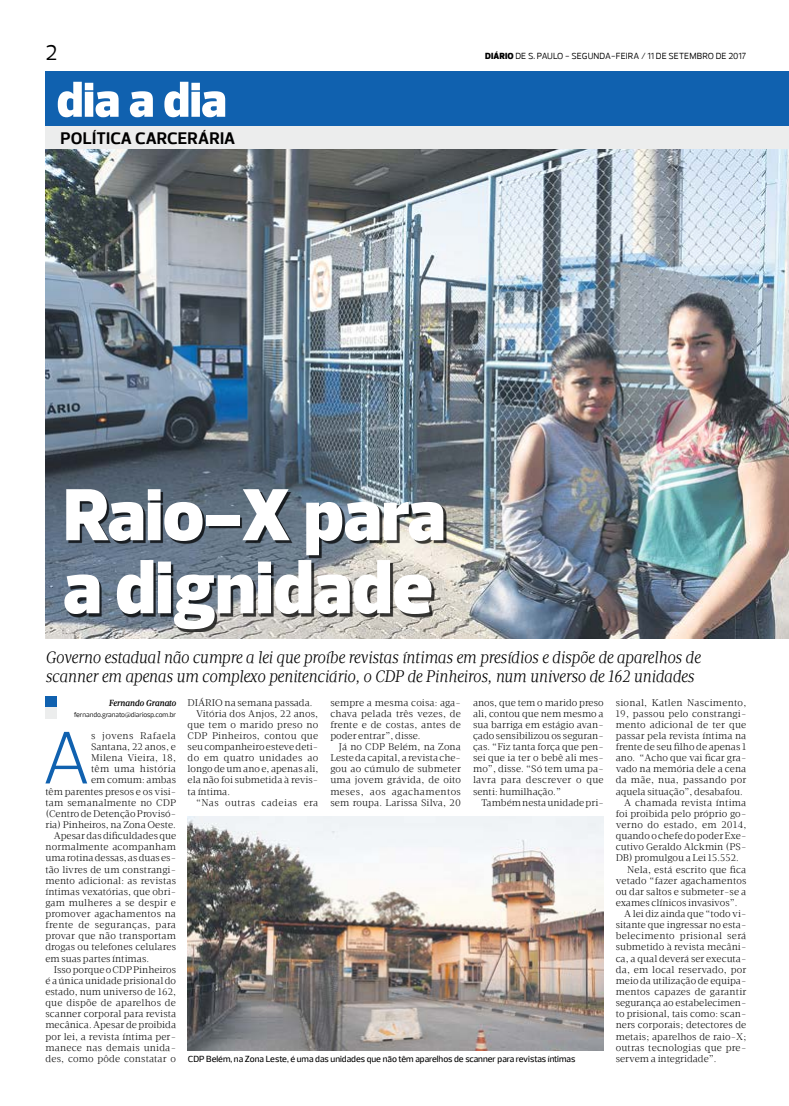
<style>
.page{position:relative;width:789px;height:1106px;background:#fff}
.page>*{position:absolute;margin:0;border:0;box-sizing:border-box;transform-origin:0 0}
.t1{font:900 76px "Prelo";color:#fff}
.t2{font:300 75.3px "Prelo";color:#1061af}
.t3{font:900 75px "Prelo";color:#fff}
.t4{font:900 50px "Prelo";color:#fff}
.t5{font:22px "Prelo";color:#000}
.t6{font:italic 300 17px/19px "Velino Ultra";letter-spacing:-.005em;color:#000}
.t7{font:700 17px "Prelo";color:#000}
.t8{font:300 9.8px/11.1px "Velino Text";letter-spacing:.005em;color:#000;text-align:justify}
.t9{font:300 9.8px "Velino Text";letter-spacing:.025em;color:#000}
.t10{font:300 9.8px "Velino Text";letter-spacing:.03em;color:#000}
.t11{font:300 9.8px "Velino Text";letter-spacing:.04em;color:#000}
.t12{font:300 9.8px "Velino Text";letter-spacing:.045em;color:#000}
.t13{font:500 9px "Prelo";color:#000}
.t14{font:9px "Prelo";color:#000}
.t15{font:italic 500 9px "Velino Ultra";letter-spacing:-.005em;color:#000}
.t16{font:7px "Prelo";color:#000}
.s1{font-weight:900}
</style>
<div class="page">
<img style="left:45px;top:149px;width:743px;height:489px">
<div style="left:45px;top:71px;width:743px;height:56px;background:#1061af"></div>
<div style="left:45px;top:127px;width:743px;height:22px;background:#eceded"></div>
<div style="left:45px;top:696px;width:12px;height:11px;background:#1061af"></div>
<div style="left:45px;top:707px;width:12px;height:11px;background:#eceded"></div>
<div style="left:67px;top:492px;width:379px;height:140px;background:#000;opacity:.75"></div>
<img style="left:188px;top:817px;width:415px;height:233px">
<h3 class="t5" style="left:45px;top:39px;width:14px">2</h3>
<p class="t14" style="left:485px;top:50px;width:262px"><span class="s1">DIÁRIO</span> DE S. PAULO - segunda-feira / 11 DE Setembro DE 2017</p>
<h3 class="t4" style="left:57px;top:69px;width:171px">dia a dia</h3>
<h3 class="t7" style="left:60px;top:127px;width:176px">POLÍTICA CARCERÁRIA</h3>
<h3 class="t3" style="left:63px;top:469px;width:383px">Raio-X para</h3>
<h1 class="t1" style="left:63px;top:541px;width:370px">a dignidade</h1>
<h3 class="t6" style="left:45px;top:648px;width:656px">Governo estadual não cumpre a lei que proíbe revistas íntimas em presídios e dispõe de aparelhos de scanner em apenas um complexo penitenciário, o CDP de Pinheiros, num universo de 162 unidades</h3>
<p class="t15" style="left:109px;top:697px;width:69px">Fernando Granato</p>
<p class="t16" style="left:74px;top:710px;width:103px">fernando.granato@diariosp.com.br</p>
<h2 class="t2" style="left:42px;top:712px;width:50px">A</h2>
<p class="t12" style="left:91px;top:729px;width:86px">s jovens Rafaela</p>
<p class="t8" style="left:91px;top:741px;width:86px">Santana, 22 anos, e</p>
<p class="t8" style="left:91px;top:752px;width:86px">Milena Vieira, 18,</p>
<p class="t9" style="left:91px;top:763px;width:86px">têm uma história</p>
<p class="t8" style="left:91px;top:774px;width:86px">em comum: ambas</p>
<p class="t8" style="left:45px;top:785px;width:132px">têm parentes presos e os visi-</p>
<p class="t8" style="left:45px;top:797px;width:132px">tam semanalmente no CDP</p>
<p class="t8" style="left:45px;top:808px;width:132px">(Centro de Detenção Provisó-</p>
<p class="t8" style="left:45px;top:819px;width:132px">ria) Pinheiros, na Zona Oeste.</p>
<p class="t8" style="left:54px;top:830px;width:124px">Apesar das dificuldades que</p>
<p class="t8" style="left:45px;top:841px;width:132px">normalmente acompanham</p>
<p class="t8" style="left:45px;top:852px;width:132px">uma rotina dessas, as duas es-</p>
<p class="t8" style="left:45px;top:863px;width:132px">tão livres de um constrangi-</p>
<p class="t8" style="left:45px;top:874px;width:132px">mento adicional: as revistas</p>
<p class="t8" style="left:45px;top:886px;width:132px">íntimas vexatórias, que obri-</p>
<p class="t8" style="left:45px;top:897px;width:132px">gam mulheres a se despir e</p>
<p class="t8" style="left:45px;top:908px;width:132px">promover agachamentos na</p>
<p class="t9" style="left:45px;top:919px;width:132px">frente de seguranças, para</p>
<p class="t8" style="left:45px;top:930px;width:132px">provar que não transportam</p>
<p class="t8" style="left:45px;top:941px;width:132px">drogas ou telefones celulares</p>
<p class="t8" style="left:45px;top:952px;width:105px">em suas partes íntimas.</p>
<p class="t8" style="left:54px;top:964px;width:124px">Isso porque o CDP Pinheiros</p>
<p class="t8" style="left:45px;top:975px;width:132px">é a única unidade prisional do</p>
<p class="t8" style="left:45px;top:986px;width:132px">estado, num universo de 162,</p>
<p class="t8" style="left:45px;top:997px;width:132px">que dispõe de aparelhos de</p>
<p class="t8" style="left:45px;top:1008px;width:132px">scanner corporal para revista</p>
<p class="t8" style="left:45px;top:1019px;width:132px">mecânica. Apesar de proibida</p>
<p class="t8" style="left:45px;top:1030px;width:132px">por lei, a revista íntima per-</p>
<p class="t8" style="left:45px;top:1041px;width:132px">manece nas demais unida-</p>
<p class="t8" style="left:45px;top:1053px;width:132px">des, como pôde constatar o</p>
<p class="t8" style="left:187px;top:696px;width:126px">DIÁRIO na semana passada.</p>
<p class="t8" style="left:196px;top:708px;width:124px">Vitória dos Anjos, 22 anos,</p>
<p class="t8" style="left:187px;top:719px;width:132px">que tem o marido preso no</p>
<p class="t8" style="left:187px;top:730px;width:132px">CDP Pinheiros, contou que</p>
<p class="t8" style="left:187px;top:741px;width:132px">seu companheiro esteve deti-</p>
<p class="t10" style="left:187px;top:752px;width:132px">do em quatro unidades ao</p>
<p class="t8" style="left:187px;top:763px;width:132px">longo de um ano e, apenas ali,</p>
<p class="t8" style="left:187px;top:774px;width:132px">ela não foi submetida à revis-</p>
<p class="t8" style="left:187px;top:785px;width:44px">ta íntima.</p>
<p class="t11" style="left:196px;top:796px;width:124px">“Nas outras cadeias era</p>
<p class="t8" style="left:330px;top:696px;width:132px">sempre a mesma coisa: aga&shy;chava pelada três vezes, de frente e de costas, antes de poder entrar”, disse.</p>
<p class="t8" style="left:330px;top:741px;width:132px;text-indent:9px">Já no CDP Belém, na Zona Leste da capital, a revista che&shy;gou ao cúmulo de submeter uma jovem grávida, de oito meses, aos agachamentos sem roupa. Larissa Silva, 20</p>
<p class="t8" style="left:472px;top:696px;width:132px">anos, que tem o marido preso ali, contou que nem mesmo a sua barriga em estágio avan&shy;çado sensibilizou os seguran&shy;ças. “Fiz tanta força que pen&shy;sei que ia ter o bebê ali mes&shy;mo”, disse. “Só tem uma pa&shy;lavra para descrever o que senti: humilhação.”</p>
<p class="t8" style="left:481px;top:797px;width:124px">Também nesta unidade pri-</p>
<p class="t13" style="left:188px;top:1053px;width:389px">CDP Belém, na Zona Leste, é uma das unidades que não têm aparelhos de scanner para revistas íntimas</p>
<p class="t9" style="left:615px;top:696px;width:132px">sional, Katlen Nascimento,</p>
<p class="t8" style="left:615px;top:708px;width:132px">19, passou pelo constrangi-</p>
<p class="t8" style="left:615px;top:719px;width:132px">mento adicional de ter que</p>
<p class="t8" style="left:615px;top:730px;width:132px">passar pela revista íntima na</p>
<p class="t8" style="left:615px;top:741px;width:132px">frente de seu filho de apenas 1</p>
<p class="t8" style="left:615px;top:752px;width:132px">ano. “Acho que vai ficar gra-</p>
<p class="t8" style="left:615px;top:763px;width:132px">vado na memória dele a cena</p>
<p class="t8" style="left:615px;top:774px;width:132px">da mãe, nua, passando por</p>
<p class="t8" style="left:615px;top:785px;width:128px">aquela situação”, desabafou.</p>
<p class="t8" style="left:623px;top:797px;width:124px">A chamada revista íntima</p>
<p class="t8" style="left:615px;top:808px;width:132px">foi proibida pelo próprio go-</p>
<p class="t9" style="left:615px;top:818px;width:132px">verno do estado, em 2014,</p>
<p class="t8" style="left:615px;top:830px;width:132px">quando o chefe do poder Exe-</p>
<p class="t8" style="left:615px;top:841px;width:132px">cutivo Geraldo Alckmin (PS-</p>
<p class="t8" style="left:615px;top:852px;width:124px">DB) promulgou a Lei 15.552.</p>
<p class="t8" style="left:626px;top:863px;width:121px">Nela, está escrito que fica</p>
<p class="t8" style="left:615px;top:874px;width:132px">vetado “fazer agachamentos</p>
<p class="t8" style="left:615px;top:886px;width:132px">ou dar saltos e submeter-se a</p>
<p class="t8" style="left:615px;top:897px;width:123px">exames clínicos invasivos”.</p>
<p class="t8" style="left:623px;top:908px;width:124px">A lei diz ainda que “todo vi-</p>
<p class="t8" style="left:615px;top:919px;width:132px">sitante que ingressar no esta-</p>
<p class="t10" style="left:615px;top:930px;width:132px">belecimento prisional será</p>
<p class="t8" style="left:615px;top:941px;width:132px">submetido à revista mecâni-</p>
<p class="t8" style="left:615px;top:952px;width:132px">ca, a qual deverá ser executa-</p>
<p class="t8" style="left:615px;top:964px;width:132px">da, em local reservado, por</p>
<p class="t8" style="left:615px;top:975px;width:132px">meio da utilização de equipa-</p>
<p class="t8" style="left:615px;top:986px;width:132px">mentos capazes de garantir</p>
<p class="t8" style="left:615px;top:997px;width:132px">segurança ao estabelecimen-</p>
<p class="t8" style="left:615px;top:1008px;width:132px">to prisional, tais como: scan-</p>
<p class="t8" style="left:615px;top:1019px;width:132px">ners corporais; detectores de</p>
<p class="t8" style="left:615px;top:1030px;width:132px">metais; aparelhos de raio-X;</p>
<p class="t8" style="left:615px;top:1041px;width:132px">outras tecnologias que pre-</p>
<p class="t8" style="left:615px;top:1053px;width:102px">servem a integridade”.</p>
</div>
